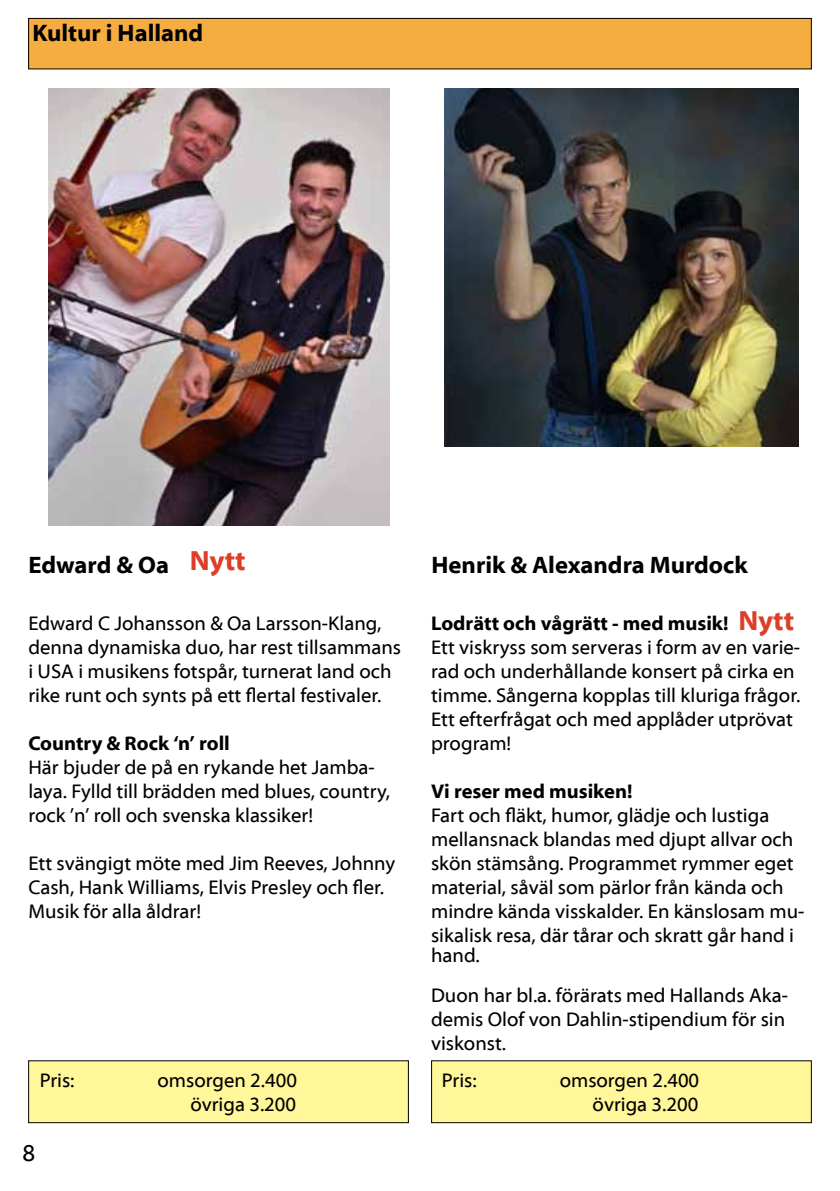
<style>
.page{position:relative;width:840px;height:1191px;background:#fff}
.page>*{position:absolute;margin:0;border:0;box-sizing:border-box;transform-origin:0 0}
.t1{font:700 28px "Myriad Web Pro";color:#dd3e28}
.t2{font:700 24px "Myriad Web Pro";color:#000}
.t3{font:24px "Myriad Web Pro";color:#000}
.t4{font:20px/24px "Myriad Web Pro";color:#000}
.t5{font:700 20px "Myriad Web Pro";color:#000}
.s1{font-size:28px;color:#dd3e28}
</style>
<div class="page">
<div style="left:29px;top:18px;width:781px;height:51px;background:#f5ac41"></div>
<div style="left:28px;top:18px;width:783px;height:51px;border:1px solid #000"></div>
<div style="left:431px;top:1060px;width:379px;height:62px;background:#fff799"></div>
<div style="left:431px;top:1060px;width:380px;height:63px;border:1px solid #000"></div>
<div style="left:29px;top:1060px;width:379px;height:62px;background:#fff799"></div>
<div style="left:28px;top:1060px;width:380px;height:63px;border:1px solid #000"></div>
<img style="left:444px;top:88px;width:354px;height:359px">
<img style="left:49px;top:88px;width:340px;height:438px">
<p class="t2" style="left:32px;top:20px;width:172px">Kultur i Halland</p>
<p class="t2" style="left:28px;top:552px;width:219px">Edward &amp; Oa <span class="s1">Nytt</span></p>
<p class="t4" style="left:28px;top:611px;width:374px">Edward C Johansson &amp; Oa Larsson-Klang, denna dynamiska duo, har rest tillsammans i USA i musikens fotspår, turnerat land och rike runt och synts på ett flertal festivaler.</p>
<p class="t5" style="left:28px;top:732px;width:203px">Country &amp; Rock ‘n’ roll</p>
<p class="t4" style="left:28px;top:755px;width:363px">Här bjuder de på en rykande het Jamba&shy;laya. Fylld till brädden med blues, country, rock ’n’ roll och svenska klassiker!</p>
<p class="t4" style="left:28px;top:851px;width:368px">Ett svängigt möte med Jim Reeves, Johnny<br>Cash, Hank Williams, Elvis Presley och fler.<br>Musik för alla åldrar!</p>
<p class="t2" style="left:431px;top:552px;width:317px">Henrik &amp; Alexandra Murdock</p>
<h1 class="t1" style="left:738px;top:605px;width:57px">Nytt</h1>
<p class="t5" style="left:431px;top:612px;width:299px">Lodrätt och vågrätt - med musik!</p>
<p class="t4" style="left:431px;top:635px;width:370px">Ett viskryss som serveras i form av en varie&shy;rad och underhållande konsert på cirka en timme. Sångerna kopplas till kluriga frågor.<br>Ett efterfrågat och med applåder utprövat program!</p>
<p class="t5" style="left:431px;top:780px;width:203px">Vi reser med musiken!</p>
<p class="t4" style="left:431px;top:803px;width:374px">Fart och fläkt, humor, glädje och lustiga mellansnack blandas med djupt allvar och skön stämsång. Programmet rymmer eget material, såväl som pärlor från kända och mindre kända visskalder. En känslosam mu&shy;sikalisk resa, där tårar och skratt går hand i</p>
<p class="t4" style="left:431px;top:935px;width:358px;line-height:40px">hand.<br>Duon har bl.a. förärats med Hallands Aka-</p>
<p class="t4" style="left:431px;top:1007px;width:355px">demis Olof von Dahlin-stipendium för sin viskonst.</p>
<p class="t4" style="left:40px;top:1068px;width:36px">Pris:</p>
<p class="t4" style="left:157px;top:1068px;width:141px;text-align:right">omsorgen 2.400 övriga 3.200</p>
<p class="t4" style="left:441px;top:1068px;width:36px">Pris:</p>
<p class="t4" style="left:559px;top:1068px;width:141px;text-align:right">omsorgen 2.400 övriga 3.200</p>
<p class="t3" style="left:22px;top:1140px;width:14px">8</p>
</div>
